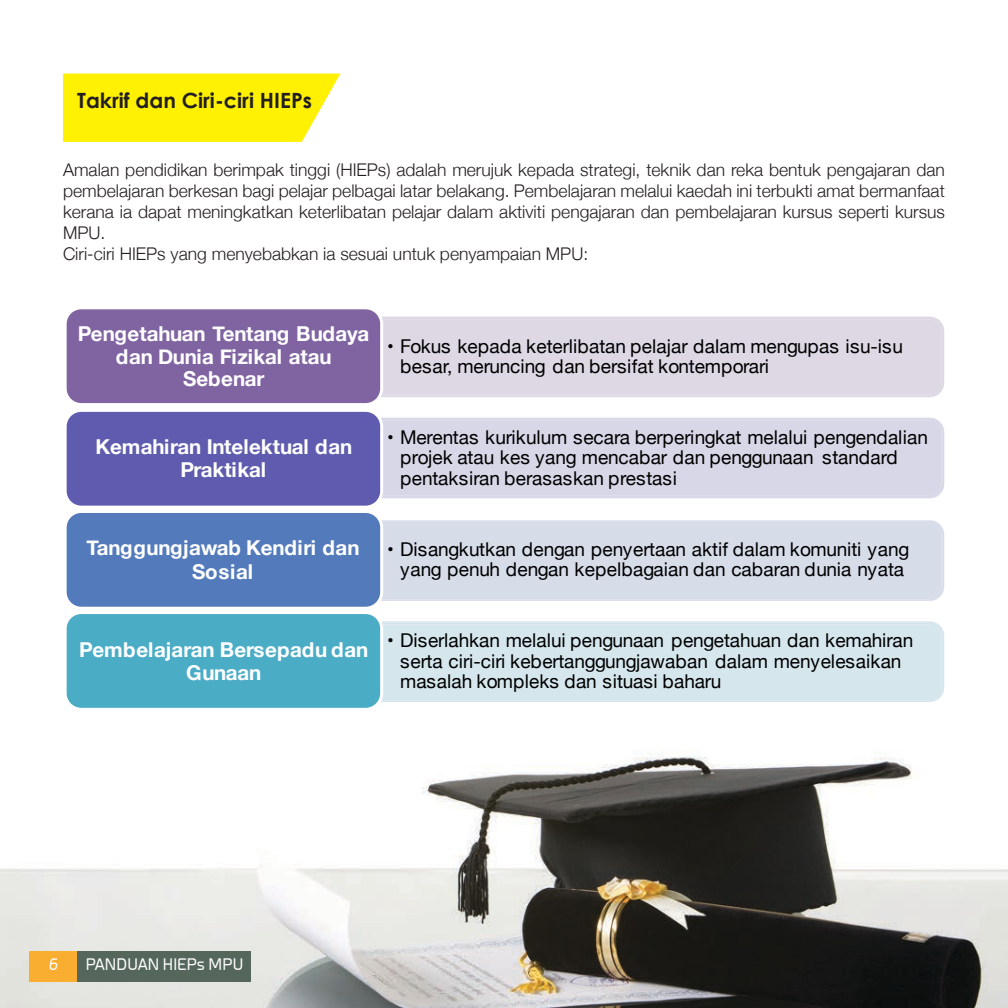
<style>
.page{position:relative;width:1008px;height:1008px;background:#fff}
.page>*{position:absolute;margin:0;border:0;box-sizing:border-box;transform-origin:0 0}
.t1{font:700 21px "Century Gothic";color:#231f20}
.t2{font:700 20.47px/23.4px "Helvetica Neue";letter-spacing:-.005em;color:#fff;text-align:center}
.t3{font:19.07px/20.5px "Helvetica Neue";color:#000}
.t4{font:300 17.5px/21px "Helvetica Neue";color:#231f20}
.t5{font:15.75px "Esphimere";color:#fff}
.t6{font:italic 15.75px "Esphimere";color:#fff}
</style>
<div class="page">
<svg style="left:63px;top:74px;width:278px;height:68px;background:#fff113"></svg>
<img style="left:0;top:754px;width:1007px;height:254px">
<svg style="left:383px;top:316px;width:549px;height:183px"></svg>
<svg style="left:383px;top:317px;width:561px;height:80px"></svg>
<div style="left:383px;top:318px;width:560px;height:78px;background:#ddd8e4"></div>
<svg style="left:383px;top:418px;width:561px;height:80px"></svg>
<div style="left:383px;top:419px;width:560px;height:78px;background:#d7d7e7"></div>
<div style="left:383px;top:520px;width:561px;height:81px;background:#dce1ec"></div>
<div style="left:383px;top:522px;width:560px;height:77px;background:#d7dce9"></div>
<svg style="left:383px;top:621px;width:561px;height:81px;background:#ddeaef"></svg>
<div style="left:383px;top:623px;width:560px;height:78px;background:#d6e6ed"></div>
<svg style="left:66px;top:309px;width:317px;height:399px;background:#6b83b9"></svg>
<div style="left:77px;top:951px;width:174px;height:31px;background:#55675c"></div>
<div style="left:29px;top:951px;width:48px;height:31px;background:#faae31"></div>
<p class="t1" style="left:77px;top:88px;width:236px">Takrif dan Ciri-ciri HIEPs</p>
<p class="t4" style="left:63px;top:158px;width:884px">Amalan pendidikan berimpak tinggi (HIEPs) adalah merujuk kepada strategi, teknik dan reka bentuk pengajaran dan pembelajaran berkesan bagi pelajar pelbagai latar belakang. Pembelajaran melalui kaedah ini terbukti amat bermanfaat kerana ia dapat meningkatkan keterlibatan pelajar dalam aktiviti pengajaran dan pembelajaran kursus seperti kursus MPU.<br>Ciri-ciri HIEPs yang menyebabkan ia sesuai untuk penyampaian MPU:</p>
<p class="t2" style="left:78px;top:323px;width:293px;line-height:22.8px">Pengetahuan Tentang Budaya dan Dunia Fizikal atau<br>Sebenar</p>
<p class="t2" style="left:95px;top:435px;width:258px">Kemahiran Intelektual dan<br>Praktikal</p>
<p class="t3" style="left:400px;top:337px;width:504px;text-indent:-13px">• Fokus kepada keterlibatan pelajar dalam mengupas isu-isu besar, meruncing dan bersifat kontemporari</p>
<p class="t3" style="left:400px;top:428px;width:529px;text-indent:-13px">• Merentas kurikulum secara berperingkat melalui pengendalian projek atau kes yang mencabar dan penggunaan standard pentaksiran berasaskan prestasi</p>
<p class="t2" style="left:87px;top:537px;width:274px">Tanggungjawab Kendiri dan<br>Sosial</p>
<p class="t3" style="left:387px;top:540px;width:524px;text-align:center">• Disangkutkan dengan penyertaan aktif dalam komuniti yang yang penuh dengan kepelbagaian dan cabaran dunia nyata</p>
<p class="t2" style="left:79px;top:638px;width:291px">Pembelajaran Bersepadu dan<br>Gunaan</p>
<p class="t3" style="left:400px;top:631px;width:515px;text-indent:-13px">• Diserlahkan melalui pengunaan pengetahuan dan kemahiran serta ciri-ciri kebertanggungjawaban dalam menyelesaikan masalah kompleks dan situasi baharu</p>
<p class="t6" style="left:49px;top:956px;width:11px">6</p>
<p class="t5" style="left:86px;top:956px;width:159px">PANDUAN HIEPs MPU</p>
</div>
